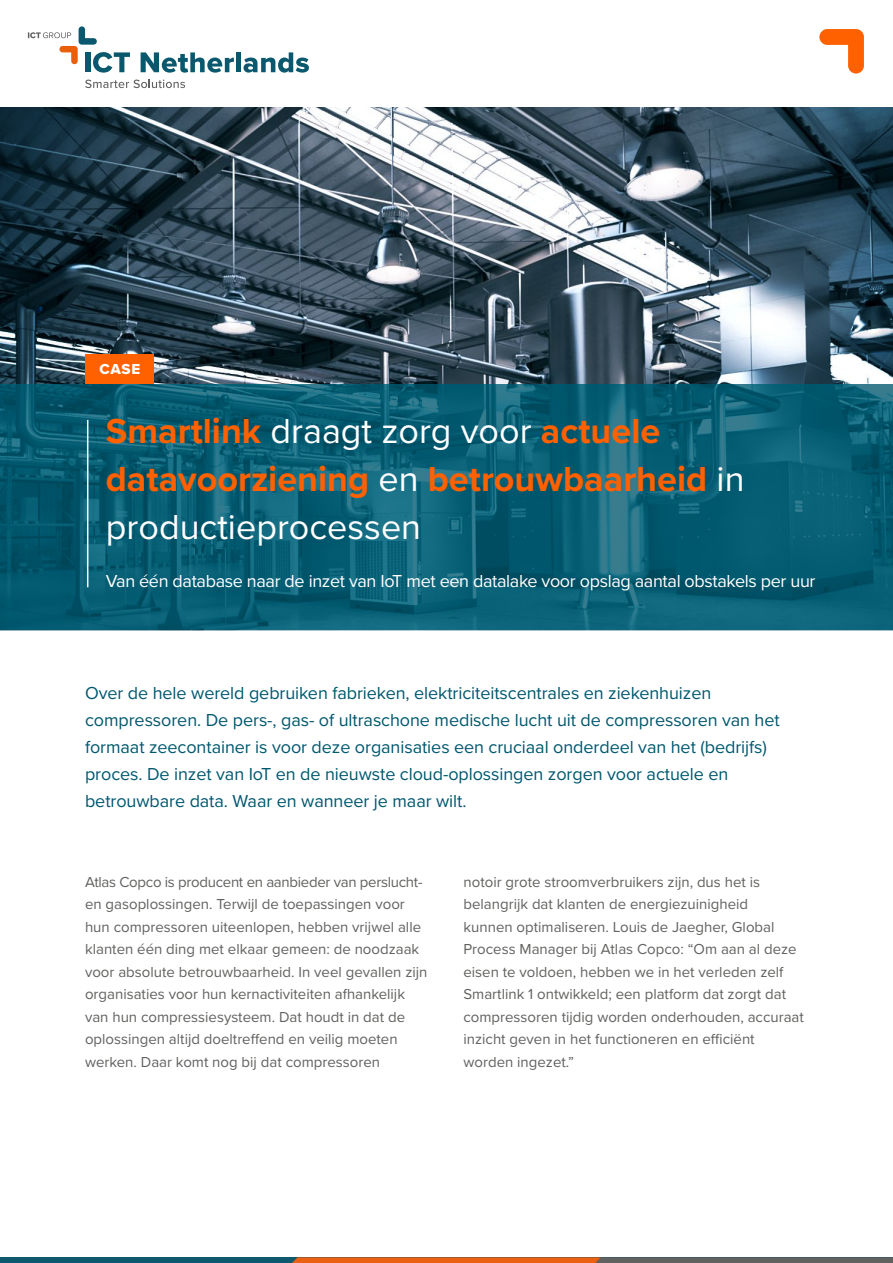
<style>
.page{position:relative;width:893px;height:1263px;background:#fff}
.page>*{position:absolute;margin:0;border:0;box-sizing:border-box;transform-origin:0 0}
.t1{font:700 36px/48px "Proxima Nova";color:#ff6000}
.t2{font:18px/27px "Proxima Nova";letter-spacing:-.005em;color:#00586f}
.t3{font:18px "Proxima Nova";letter-spacing:-.02em;color:#fff}
.t4{font:15px/22.5px "Proxima Nova";color:#61615f}
.t5{font:15px "Proxima Nova Extrabld";color:#fff}
.s1{font-weight:400;color:#fff}
</style>
<div class="page">
<img style="left:0;top:383px;width:893px;height:247px">
<svg style="left:819px;top:29px;width:45px;height:45px"></svg>
<div style="left:0;top:1257px;width:893px;height:6px;background:#0f596e"></div>
<svg style="left:292px;top:1257px;width:601px;height:6px;background:#9d5f3b"></svg>
<hr style="left:87px;top:420px;width:1px;height:167px;background:#fff">
<svg style="left:1px;top:107px;width:892px;height:276px;background:#4a5e6b"></svg>
<svg style="left:141px;top:52px;width:93px;height:21px"></svg>
<div style="left:236px;top:52px;width:5px;height:20px;background:#09586e"></div>
<svg style="left:244px;top:52px;width:65px;height:21px"></svg>
<svg style="left:85px;top:80px;width:100px;height:8px"></svg>
<svg style="left:28px;top:26px;width:102px;height:47px"></svg>
<div style="left:85px;top:354px;width:69px;height:29px;background:#ff6000"></div>
<p class="t5" style="left:99px;top:358px;width:42px">CASE</p>
<h1 class="t1" style="left:106px;top:406px;width:640px">Smartlink <span class="s1">draagt zorg voor</span> actuele datavoorziening <span class="s1">en</span> betrouwbaarheid <span class="s1">in productieprocessen</span></h1>
<p class="t3" style="left:106px;top:567px;width:711px">Van één database naar de inzet van IoT met een datalake voor opslag aantal obstakels per uur</p>
<p class="t2" style="left:85px;top:679px;width:696px">Over de hele wereld gebruiken fabrieken, elektriciteitscentrales en ziekenhuizen compressoren. De pers-, gas- of ultraschone medische lucht uit de compressoren van het formaat zeecontainer is voor deze organisaties een cruciaal onderdeel van het (bedrijfs) proces. De inzet van IoT en de nieuwste cloud-oplossingen zorgen voor actuele en betrouwbare data. Waar en wanneer je maar wilt.</p>
<p class="t4" style="left:85px;top:870px;width:344px">Atlas Copco is producent en aanbieder van perslucht&shy;en gasoplossingen. Terwijl de toepassingen voor hun compressoren uiteenlopen, hebben vrijwel alle klanten één ding met elkaar gemeen: de noodzaak voor absolute betrouwbaarheid. In veel gevallen zijn organisaties voor hun kernactiviteiten afhankelijk van hun compressiesysteem. Dat houdt in dat de oplossingen altijd doeltreffend en veilig moeten werken. Daar komt nog bij dat compressoren</p>
<p class="t4" style="left:463px;top:870px;width:342px">notoir grote stroomverbruikers zijn, dus het is belangrijk dat klanten de energiezuinigheid<br>kunnen optimaliseren. Louis de Jaegher, Global Process Manager bij Atlas Copco: “Om aan al deze eisen te voldoen, hebben we in het verleden zelf Smartlink 1 ontwikkeld; een platform dat zorgt dat compressoren tijdig worden onderhouden, accuraat inzicht geven in het functioneren en efficiënt worden ingezet.”</p>
</div>
